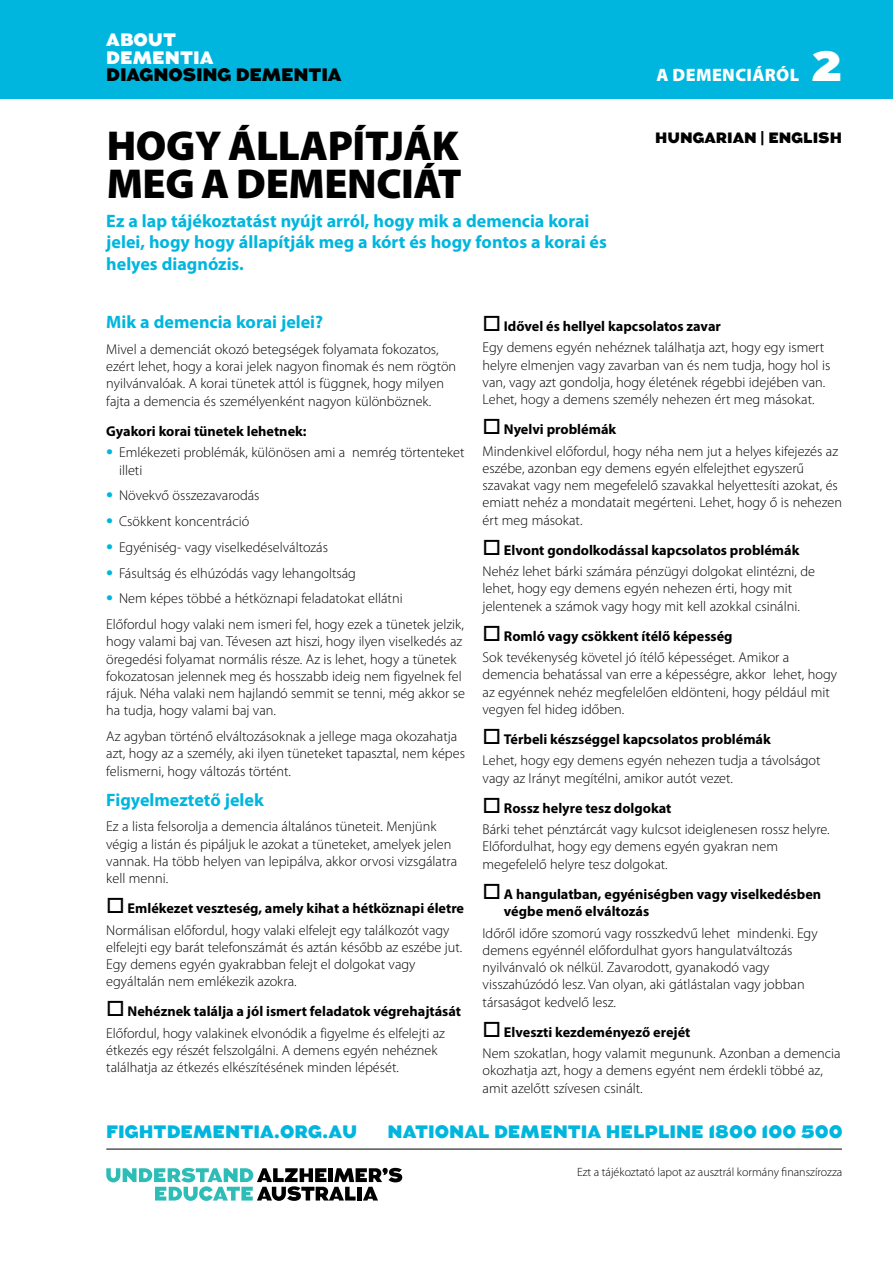
<style>
.page{position:relative;width:893px;height:1263px;background:#fff}
.page>*{position:absolute;margin:0;border:0;box-sizing:border-box;transform-origin:0 0}
.t1{font:900 42px/37.5px "Myriad Pro";letter-spacing:-.01em;color:#000}
.t2{font:900 42px "Augustus";color:#fff}
.t3{font:700 18px/21.6px "Myriad Pro";color:#00b6de}
.t4{font:900 18px "Augustus";color:#00b6de}
.t5{font:900 18px "Augustus";letter-spacing:-.01em;color:#000}
.t6{font:900 18px/17.2px "Augustus";color:#fff}
.t7{font:900 18px "Myriad Pro";letter-spacing:.02em;color:#fff}
.t8{font:900 15px "Augustus";color:#000}
.t9{font:300 14.25px/17.2px "Myriad Pro";color:#000}
.t10{font:700 14.25px/17.2px "Myriad Pro";color:#000}
.t11{font:300 12px "Myriad Pro";color:#000}
.s1{font-family:"Univers";color:#00b6de}
.s2{font-weight:700}
</style>
<div class="page">
<div style="left:0;top:0;width:893px;height:99px;background:#00b6de"></div>
<hr style="left:106px;top:1149px;width:736px;height:1px;background:#000">
<svg style="left:106px;top:1168px;width:296px;height:33px"></svg>
<p class="t6" style="left:106px;top:32px;width:109px">ABOUT<br>DEMENTIA</p>
<p class="t5" style="left:106px;top:64px;width:237px">DIAGNOSING DEMENTIA</p>
<h1 class="t1" style="left:107px;top:126px;width:357px">HOGY ÁLLAPÍTJÁK<br>MEG A DEMENCIÁT</h1>
<p class="t3" style="left:106px;top:209px;width:502px">Ez a lap tájékoztatást nyújt arról, hogy mik a demencia korai jelei, hogy hogy állapítják meg a kórt és hogy fontos a korai és helyes diagnózis.</p>
<p class="t7" style="left:657px;top:63px;width:144px">A DEMENCIÁRÓL</p>
<h1 class="t2" style="left:812px;top:41px;width:31px">2</h1>
<p class="t8" style="left:655px;top:129px;width:188px">HUNGARIAN | ENGLISH</p>
<p class="t3" style="left:106px;top:311px;width:218px">Mik a demencia korai jelei?</p>
<p class="t9" style="left:106px;top:340px;width:351px">Mivel a demenciát okozó betegségek folyamata fokozatos, ezért lehet, hogy a korai jelek nagyon finomak és nem rögtön nyilvánvalóak. A korai tünetek attól is függnek, hogy milyen fajta a demencia és személyenként nagyon különböznek.</p>
<p class="t10" style="left:106px;top:422px;width:202px">Gyakori korai tünetek lehetnek:</p>
<p class="t9" style="left:119px;top:444px;width:347px;text-indent:-13px"><span class="s1">•</span> Emlékezeti problémák, különösen ami a nemrég törtenteket illeti</p>
<p class="t9" style="left:106px;top:487px;width:155px"><span class="s1">•</span> Növekvő összezavarodás</p>
<p class="t9" style="left:106px;top:512px;width:144px"><span class="s1">•</span> Csökkent koncentráció</p>
<p class="t9" style="left:106px;top:538px;width:223px"><span class="s1">•</span> Egyéniség- vagy viselkedéselváltozás</p>
<p class="t9" style="left:106px;top:564px;width:251px"><span class="s1">•</span> Fásultság és elhúzódás vagy lehangoltság</p>
<p class="t9" style="left:106px;top:585px;width:359px;line-height:25.8px"><span class="s1">•</span> Nem képes többé a hétköznapi feladatokat ellátni<br>Előfordul hogy valaki nem ismeri fel, hogy ezek a tünetek jelzik,</p>
<p class="t9" style="left:106px;top:633px;width:360px">hogy valami baj van. Tévesen azt hiszi, hogy ilyen viselkedés az öregedési folyamat normális része. Az is lehet, hogy a tünetek fokozatosan jelennek meg és hosszabb ideig nem figyelnek fel rájuk. Néha valaki nem hajlandó semmit se tenni, még akkor se ha tudja, hogy valami baj van.</p>
<p class="t9" style="left:106px;top:727px;width:360px">Az agyban történő elváltozásoknak a jellege maga okozahatja azt, hogy az a személy, aki ilyen tüneteket tapasztal, nem képes felismerni, hogy változás történt.</p>
<p class="t3" style="left:106px;top:788px;width:159px">Figyelmeztető jelek</p>
<p class="t9" style="left:106px;top:818px;width:352px">Ez a lista felsorolja a demencia általános tüneteit. Menjünk végig a listán és pipáljuk le azokat a tüneteket, amelyek jelen vannak. Ha több helyen van lepipálva, akkor orvosi vizsgálatra kell menni.</p>
<p class="t9" style="left:106px;top:897px;width:359px;line-height:21.5px">□ <span class="s2">Emlékezet veszteség, amely kihat a hétköznapi életre<br></span>Normálisan előfordul, hogy valaki elfelejt egy találkozót vagy</p>
<p class="t9" style="left:106px;top:938px;width:357px">elfelejti egy barát telefonszámát és aztán később az eszébe jut.<br>Egy demens egyén gyakrabban felejt el dolgokat vagy egyáltalán nem emlékezik azokra.</p>
<p class="t9" style="left:106px;top:1001px;width:356px;line-height:21.5px">□ <span class="s2">Nehéznek találja a jól ismert feladatok végrehajtását<br></span>Előfordul, hogy valakinek elvonódik a figyelme és elfelejti az</p>
<p class="t9" style="left:106px;top:1041px;width:333px">étkezés egy részét felszolgálni. A demens egyén nehéznek találhatja az étkezés elkészítésének minden lépését.</p>
<p class="t9" style="left:483px;top:315px;width:343px;line-height:21.5px">□ <span class="s2">Idővel és hellyel kapcsolatos zavar<br></span>Egy demens egyén nehéznek találhatja azt, hogy egy ismert</p>
<p class="t9" style="left:483px;top:356px;width:349px">helyre elmenjen vagy zavarban van és nem tudja, hogy hol is van, vagy azt gondolja, hogy életének régebbi idejében van.<br>Lehet, hogy a demens személy nehezen ért meg másokat.</p>
<p class="t9" style="left:483px;top:418px;width:357px;line-height:21.5px">□ <span class="s2">Nyelvi problémák<br></span>Mindenkivel előfordul, hogy néha nem jut a helyes kifejezés az</p>
<p class="t9" style="left:483px;top:459px;width:361px">eszébe, azonban egy demens egyén elfelejthet egyszerű szavakat vagy nem megefelelő szavakkal helyettesíti azokat, és emiatt nehéz a mondatait megérteni. Lehet, hogy ő is nehezen ért meg másokat.</p>
<p class="t9" style="left:483px;top:539px;width:334px;line-height:21.5px">□ <span class="s2">Elvont gondolkodással kapcsolatos problémák<br></span>Nehéz lehet bárki számára pénzügyi dolgokat elintézni, de</p>
<p class="t9" style="left:483px;top:580px;width:319px">lehet, hogy egy demens egyén nehezen érti, hogy mit jelentenek a számok vagy hogy mit kell azokkal csinálni.</p>
<p class="t9" style="left:483px;top:625px;width:308px;line-height:21.5px">□ <span class="s2">Romló vagy csökkent ítélő képesség<br></span>Sok tevékenység követel jó ítélő képességet. Amikor a</p>
<p class="t9" style="left:483px;top:666px;width:356px">demencia behatással van erre a képességre, akkor lehet, hogy az egyénnek nehéz megfelelően eldönteni, hogy például mit vegyen fel hideg időben.</p>
<p class="t9" style="left:483px;top:728px;width:339px;line-height:21.5px">□ <span class="s2">Térbeli készséggel kapcsolatos problémák<br></span>Lehet, hogy egy demens egyén nehezen tudja a távolságot</p>
<p class="t9" style="left:483px;top:769px;width:252px">vagy az Irányt megítélni, amikor autót vezet.</p>
<p class="t9" style="left:483px;top:797px;width:348px;line-height:21.5px">□ <span class="s2">Rossz helyre tesz dolgokat<br></span>Bárki tehet pénztárcát vagy kulcsot ideiglenesen rossz helyre.</p>
<p class="t9" style="left:483px;top:838px;width:297px">Előfordulhat, hogy egy demens egyén gyakran nem megefelelő helyre tesz dolgokat.</p>
<p class="t10" style="left:504px;top:885px;width:319px;text-indent:-21px">□ A hangulatban, egyéniségben vagy viselkedésben végbe menő elváltozás</p>
<p class="t9" style="left:483px;top:924px;width:336px">Időről időre szomorú vagy rosszkedvű lehet mindenki. Egy demens egyénnél előfordulhat gyors hangulatváltozás nyilvánvaló ok nélkül. Zavarodott, gyanakodó vagy visszahúzódó lesz. Van olyan, aki gátlástalan vagy jobban társaságot kedvelő lesz.</p>
<p class="t9" style="left:483px;top:1021px;width:359px;line-height:21.5px">□ <span class="s2">Elveszti kezdeményező erejét<br></span>Nem szokatlan, hogy valamit megununk. Azonban a demencia</p>
<p class="t9" style="left:483px;top:1062px;width:342px">okozhatja azt, hogy a demens egyént nem érdekli többé az, amit azelőtt szívesen csinált.</p>
<p class="t4" style="left:106px;top:1121px;width:252px">FIGHTDEMENTIA.ORG.AU</p>
<p class="t4" style="left:387px;top:1121px;width:457px">NATIONAL DEMENTIA HELPLINE 1800 100 500</p>
<p class="t11" style="left:577px;top:1164px;width:267px">Ezt a tájékoztató lapot az ausztrál kormány finanszírozza</p>
</div>
